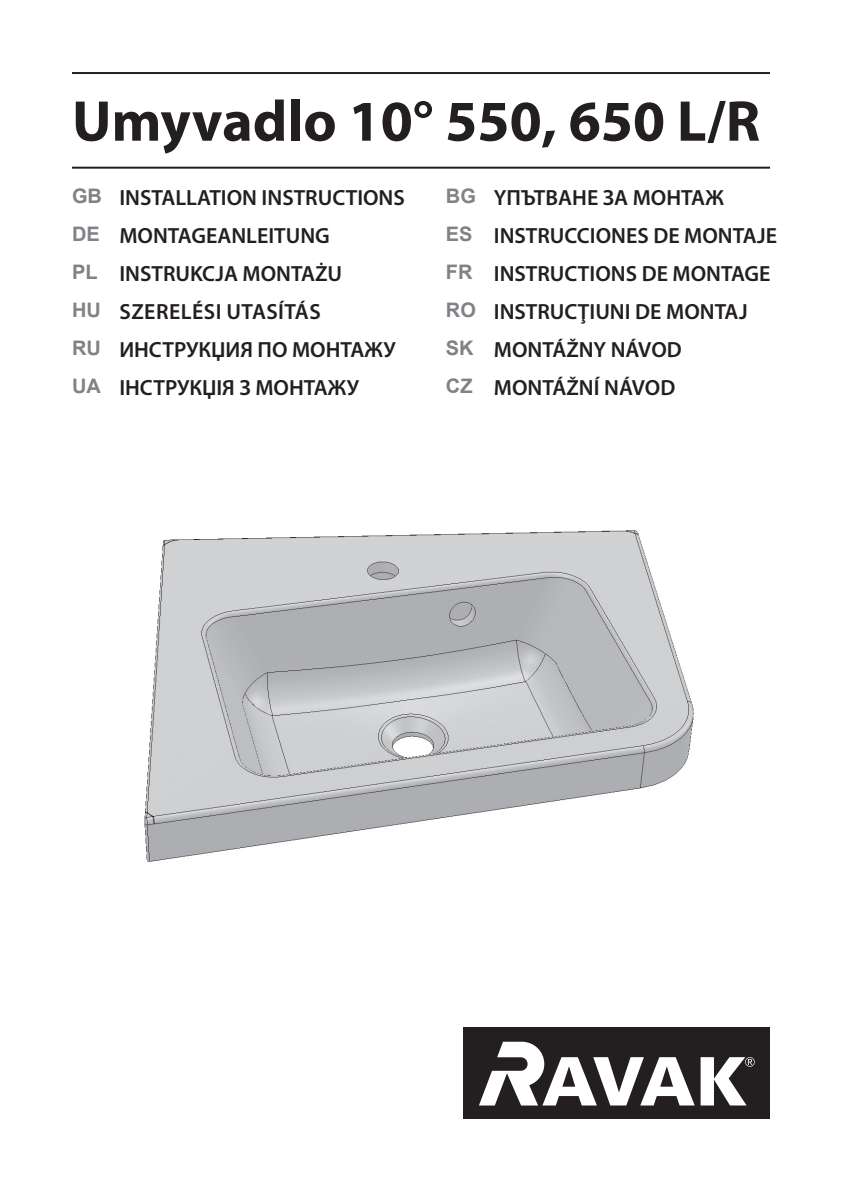
<style>
.page{position:relative;width:842px;height:1191px;background:#fff}
.page>*{position:absolute;margin:0;border:0;box-sizing:border-box;transform-origin:0 0}
.t1{font:700 58px "Myriad Pro";color:#231f20}
.t2{font:600 22px/38px "Myriad Pro";color:#231f20}
.t3{font:700 20px/38px "Arial";color:#808285}
</style>
<div class="page">
<div style="left:464px;top:1027px;width:306px;height:92px;background:#231f20"></div>
<svg style="left:479px;top:1041px;width:216px;height:64px"></svg>
<svg style="left:701px;top:1057px;width:54px;height:48px"></svg>
<hr style="left:72px;top:167px;width:698px;height:2px;background:#231f20">
<hr style="left:72px;top:72px;width:698px;height:2px;background:#231f20">
<img style="left:144px;top:530px;width:550px;height:332px">
<h1 class="t1" style="left:72px;top:83px;width:690px">Umyvadlo 10° 550, 650 L/R</h1>
<p class="t2" style="left:119px;top:178px;width:287px">INSTALLATION INSTRUCTIONS<br>MONTAGEANLEITUNG<br>INSTRUKCJA MONTAŻU<br>SZEREL</p>
<p class="t3" style="left:72px;top:178px;width:31px">GB<br>DE<br>PL<br>HU<br>RU<br>UA</p>
<p class="t3" style="left:446px;top:178px;width:31px">BG<br>ES<br>FR<br>RO<br>SK<br>CZ</p>
<p class="t2" style="left:494px;top:178px;width:285px">YПЪТВАНЕ ЗA МОНТАЖ<br>INSTRUCCIONES DE MONTAJE<br>INSTRUCTIONS DE MONTAGE<br>INSTRUCŢIUNI DE MONTAJ<br>MONTÁŽNY NÁVOD<br>MONTÁŽNÍ NÁVOD</p>
<p class="t2" style="left:119px;top:292px;width:278px;text-indent:159px">ÍTÁS<br>ИНСТРУКЏИЯ ПО МОНТАЖУ<br>IНСТРУКЏIЯ З МОНТАЖУ</p>
<p class="t2" style="left:192px;top:292px;width:48px">ÉSI UTAS</p>
</div>
